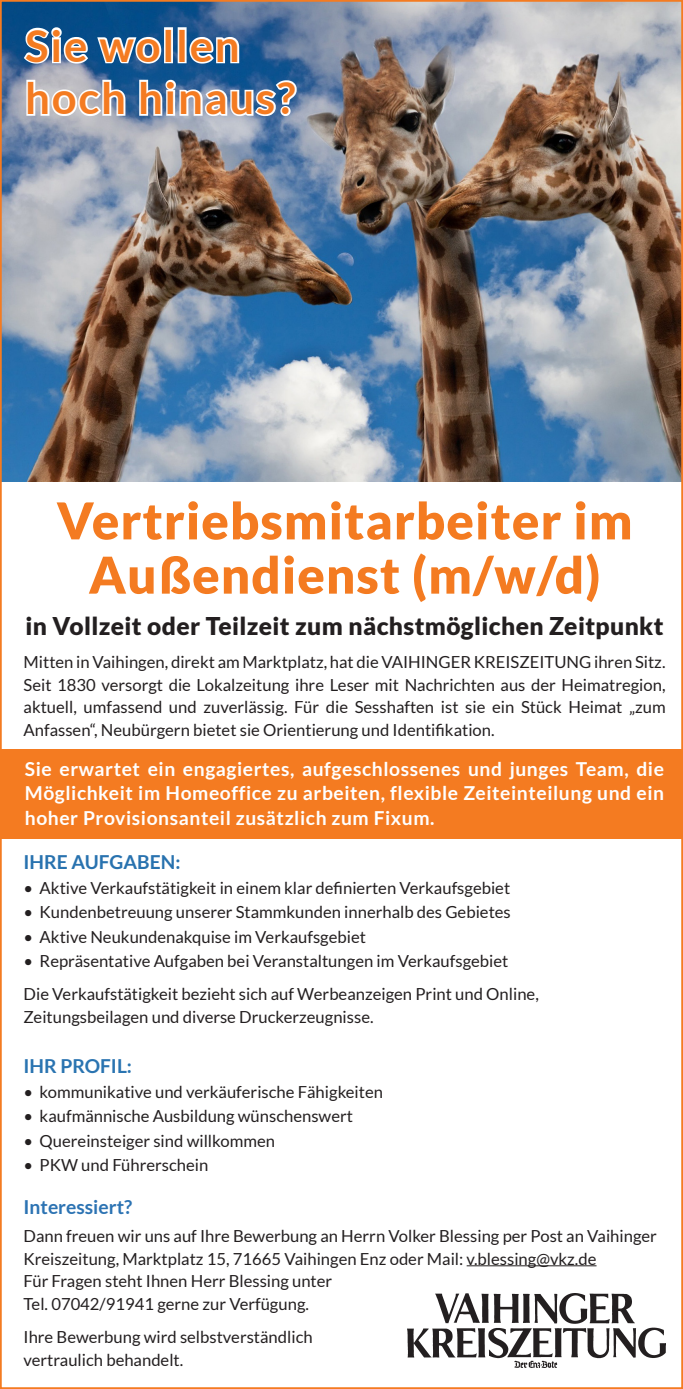
<style>
.page{position:relative;width:683px;height:1389px;background:#fff}
.page>*{position:absolute;margin:0;border:0;box-sizing:border-box;transform-origin:0 0}
.t1{font:900 50.75px/54.2px "Lato";letter-spacing:.02em;color:#f47b21;text-align:center}
.t2{font:700 43.75px "Lato";letter-spacing:.04em;color:#f47b21}
.t3{font:900 24.5px "Lato";letter-spacing:.015em;color:#231f20}
.t4{font:700 19.25px/24.5px "Lato";letter-spacing:.03em;color:#fff;text-align:justify}
.t5{font:700 19.25px "Lato";color:#2872af}
.t6{font:700 19.25px "Lato";color:#2c73b3}
.t7{font:700 19.25px "Lato";color:#2a74b1}
.t8{font:16.62px/22.8px "Lato";color:#231f20}
</style>
<div class="page">
<img style="left:407px;top:1293px;width:257px;height:74px">
<hr style="left:466px;top:1265px;width:130px;height:1px;background:#231f20">
<img style="left:3px;top:3px;width:676px;height:478px">
<svg style="left:22px;top:9px;width:277px;height:110px"></svg>
<div style="left:0;top:749px;width:682px;height:90px;background:#f47b21"></div>
<p class="t2" style="left:25px;top:21px;width:216px">Sie wollen</p>
<p class="t2" style="left:25px;top:73px;width:271px">hoch hinaus?</p>
<p class="t1" style="left:57px;top:493px;width:577px">Vertriebsmitarbeiter im<br>Außendienst (m/w/d)</p>
<p class="t3" style="left:26px;top:612px;width:639px">in Vollzeit oder Teilzeit zum nächstmöglichen Zeitpunkt</p>
<p class="t8" style="left:24px;top:650px;width:643px;text-align:justify">Mitten in Vaihingen, direkt am Marktplatz, hat die VAIHINGER KREISZEITUNG ihren Sitz.<br>Seit 1830 versorgt die Lokalzeitung ihre Leser mit Nachrichten aus der Heimatregion, aktuell, umfassend und zuverlässig. Für die Sesshaften ist sie ein Stück Heimat „zum Anfassen“, Neubürgern bietet sie Orientierung und Identifikation.</p>
<p class="t4" style="left:25px;top:756px;width:640px">Sie erwartet ein engagiertes, aufgeschlossenes und junges Team, die Möglichkeit im Homeoffice zu arbeiten, flexible Zeiteinteilung und ein hoher Provisionsanteil zusätzlich zum Fixum.</p>
<p class="t5" style="left:24px;top:851px;width:158px">IHRE AUFGABEN:</p>
<p class="t8" style="left:24px;top:876px;width:488px">• Aktive Verkaufstätigkeit in einem klar definierten Verkaufsgebiet</p>
<p class="t8" style="left:24px;top:901px;width:488px">• Kundenbetreuung unserer Stammkunden innerhalb des Gebietes</p>
<p class="t8" style="left:24px;top:925px;width:344px">• Aktive Neukundenakquise im Verkaufsgebiet</p>
<p class="t8" style="left:24px;top:950px;width:486px">• Repräsentative Aufgaben bei Veranstaltungen im Verkaufsgebiet</p>
<p class="t8" style="left:24px;top:983px;width:516px">Die Verkaufstätigkeit bezieht sich auf Werbeanzeigen Print und Online,<br>Zeitungsbeilagen und diverse Druckerzeugnisse.</p>
<p class="t7" style="left:24px;top:1055px;width:110px">IHR PROFIL:</p>
<p class="t8" style="left:24px;top:1080px;width:361px">• kommunikative und verkäuferische Fähigkeiten</p>
<p class="t8" style="left:24px;top:1105px;width:331px">• kaufmännische Ausbildung wünschenswert</p>
<p class="t8" style="left:24px;top:1129px;width:253px">• Quereinsteiger sind willkommen</p>
<p class="t8" style="left:24px;top:1154px;width:186px">• PKW und Führerschein</p>
<p class="t6" style="left:24px;top:1196px;width:110px">Interessiert?</p>
<p class="t8" style="left:24px;top:1224px;width:634px">Dann freuen wir uns auf Ihre Bewerbung an Herrn Volker Blessing per Post an Vaihinger Kreiszeitung, Marktplatz 15, 71665 Vaihingen Enz oder Mail: v.blessing@vkz.de<br>Für Fragen steht Ihnen Herr Blessing unter<br>Tel. 07042/91941 gerne zur Verfügung.</p>
<p class="t8" style="left:24px;top:1325px;width:290px">Ihre Bewerbung wird selbstverständlich vertraulich behandelt.</p>
</div>
